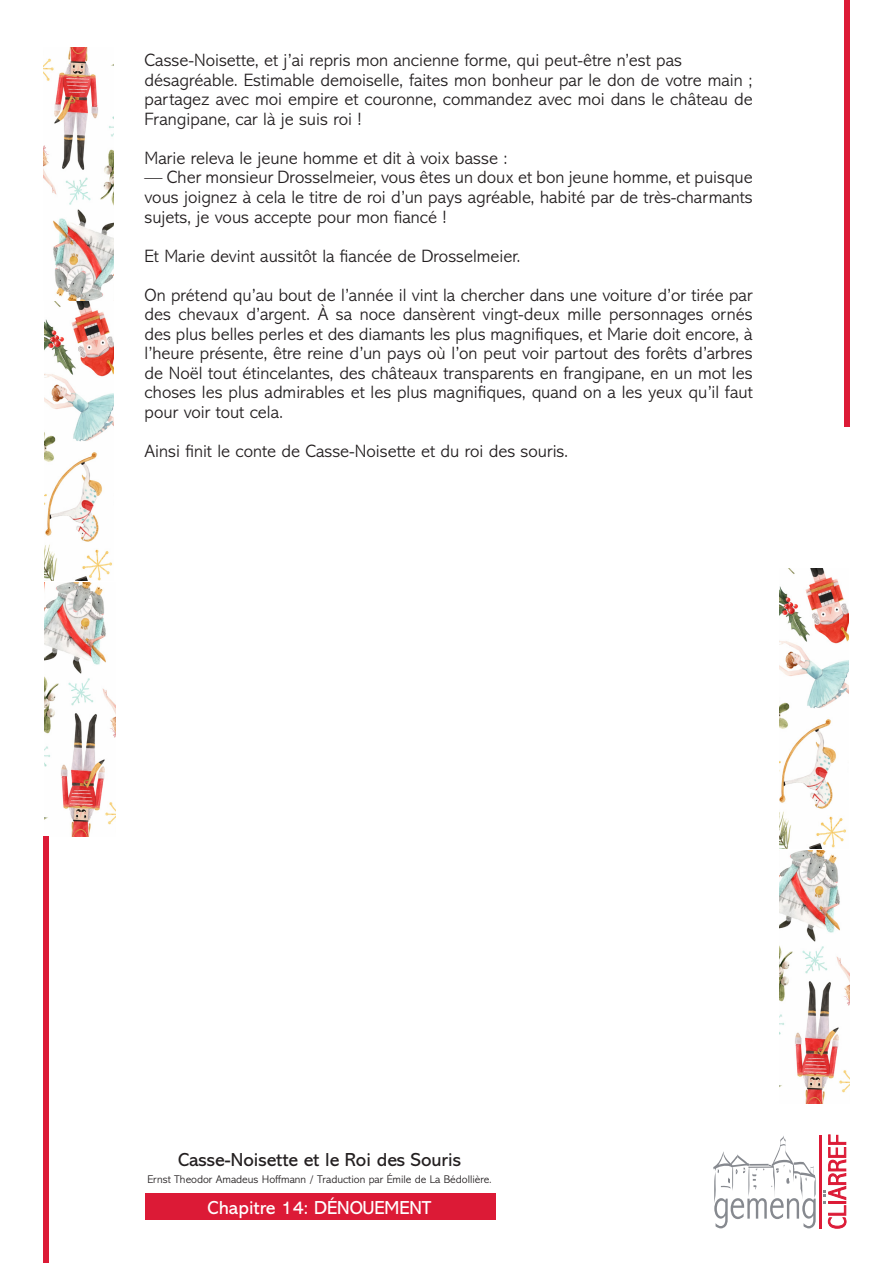
<style>
.page{position:relative;width:893px;height:1263px;background:#fff}
.page>*{position:absolute;margin:0;border:0;box-sizing:border-box;transform-origin:0 0}
.t1{font:19.05px "Abadi MT Pro";color:#231f20}
.t2{font:19.05px "Abadi MT Pro";color:#fff}
.t3{font:300 18px/19.5px "Abadi MT Pro";color:#231f20;text-align:justify}
.t4{font:300 11.25px "Abadi MT Pro";color:#231f20}
</style>
<div class="page">
<img style="left:43px;top:47px;width:71px;height:253px">
<img style="left:45px;top:583px;width:71px;height:253px">
<img style="left:779px;top:850px;width:71px;height:253px">
<img style="left:45px;top:301px;width:69px;height:280px">
<img style="left:779px;top:569px;width:69px;height:279px">
<div style="left:43px;top:836px;width:6px;height:427px;background:#dc1a36"></div>
<svg style="left:713px;top:1136px;width:103px;height:92px"></svg>
<hr style="left:819px;top:1135px;width:3px;height:93px;background:#dc1a36">
<svg style="left:823px;top:1134px;width:23px;height:94px"></svg>
<div style="left:146px;top:1194px;width:350px;height:26px;background:#dc1a36"></div>
<div style="left:844px;top:0;width:6px;height:427px;background:#dc1a36"></div>
<p class="t3" style="left:145px;top:51px;width:539px">Casse-Noisette, et j’ai repris mon ancienne forme, qui peut-être n’est pas</p>
<p class="t3" style="left:145px;top:71px;width:610px">désagréable. Estimable demoiselle, faites mon bonheur par le don de votre main ; partagez avec moi empire et couronne, commandez avec moi dans le château de Frangipane, car là je suis roi !</p>
<p class="t3" style="left:145px;top:149px;width:364px">Marie releva le jeune homme et dit à voix basse :</p>
<p class="t3" style="left:145px;top:168px;width:610px">— Cher monsieur Drosselmeier, vous êtes un doux et bon jeune homme, et puisque vous joignez à cela le titre de roi d’un pays agréable, habité par de très-charmants sujets, je vous accepte pour mon fiancé !</p>
<p class="t3" style="left:145px;top:246px;width:378px">Et Marie devint aussitôt la fiancée de Drosselmeier.</p>
<p class="t3" style="left:145px;top:285px;width:610px">On prétend qu’au bout de l’année il vint la chercher dans une voiture d’or tirée par des chevaux d’argent. À sa noce dansèrent vingt-deux mille personnages ornés des plus belles perles et des diamants les plus magnifiques, et Marie doit encore, à l’heure présente, être reine d’un pays où l’on peut voir partout des forêts d’arbres de Noël tout étincelantes, des châteaux transparents en frangipane, en un mot les choses les plus admirables et les plus magnifiques, quand on a les yeux qu’il faut pour voir tout cela.</p>
<p class="t3" style="left:145px;top:441px;width:425px">Ainsi finit le conte de Casse-Noisette et du roi des souris.</p>
<p class="t1" style="left:178px;top:1149px;width:285px">Casse-Noisette et le Roi des Souris</p>
<p class="t4" style="left:147px;top:1173px;width:346px">Ernst Theodor Amadeus Hoffmann / Traduction par Émile de La Bédollière.</p>
<p class="t2" style="left:208px;top:1197px;width:225px">Chapitre 14: DÉNOUEMENT</p>
</div>
